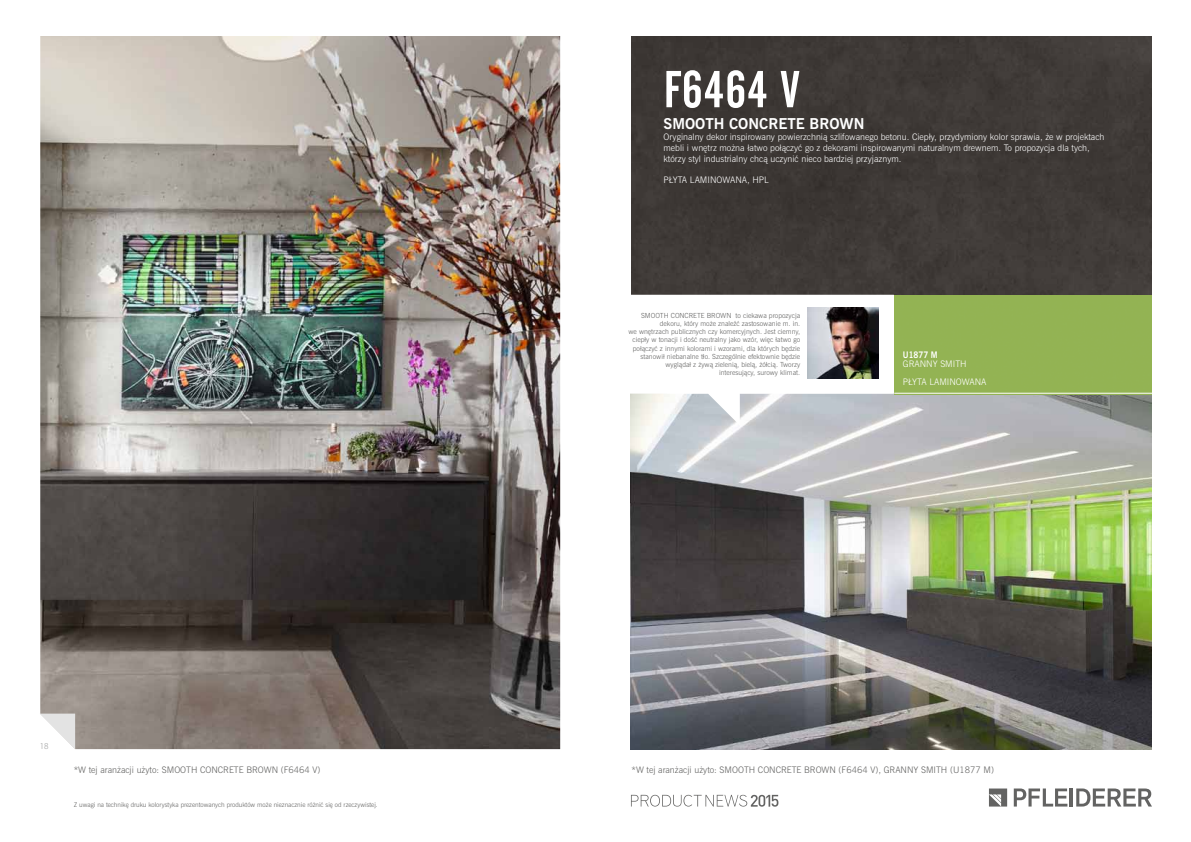
<style>
.page{position:relative;width:1191px;height:842px;background:#fff}
.page>*{position:absolute;margin:0;border:0;box-sizing:border-box;transform-origin:0 0}
.t1{font:51.4px "Alternate Gothic No 2 PL";letter-spacing:.02em;color:#fff}
.t2{font:700 15px "News Gothic PL";color:#fff}
.t3{font:300 9px/10.8px "News Gothic PL";color:#fff}
.t4{font:300 9px "News Gothic PL";color:#636362}
.t5{font:700 9px "News Gothic PL";color:#fff;scale:.9 1}
.t6{font:300 9px "Myriad Pro";color:#919292}
.t7{font:300 7px/8.1px "News Gothic PL";color:#636362;text-align:right}
.t8{font:300 6.5px "News Gothic PL";color:#636362}
</style>
<div class="page">
<img style="left:40px;top:36px;width:520px;height:713px">
<svg style="left:40px;top:714px;width:35px;height:35px"></svg>
<div style="left:631px;top:36px;width:520px;height:258px;background:#3e3936"></div>
<svg style="left:989px;top:788px;width:18px;height:18px"></svg>
<svg style="left:1013px;top:788px;width:54px;height:18px"></svg>
<hr style="left:1069px;top:788px;width:4px;height:18px;background:#636362">
<svg style="left:1076px;top:788px;width:76px;height:18px"></svg>
<svg style="left:631px;top:795px;width:147px;height:12px"></svg>
<img style="left:631px;top:394px;width:520px;height:355px">
<svg style="left:630px;top:307px;width:264px;height:118px"></svg>
<div style="left:894px;top:296px;width:257px;height:97px;background:#93b353"></div>
<img style="left:808px;top:308px;width:70px;height:70px">
<h1 class="t1" style="left:663px;top:61px;width:138px">F6464 V</h1>
<h2 class="t2" style="left:663px;top:115px;width:202px">SMOOTH CONCRETE BROWN</h2>
<p class="t3" style="left:663px;top:131px;width:442px">Oryginalny dekor inspirowany powierzchnià szlifowanego betonu. Ciepły, przydymiony kolor sprawia, ˝e w projektach mebli i wn´trz mo˝na łatwo połàczyç go z dekorami inspirowanymi naturalnym drewnem. To propozycja dla tych, którzy styl industrialny chcà uczyniç nieco bardziej przyjaznym.</p>
<p class="t3" style="left:663px;top:174px;width:107px">PŁYTA LAMINOWANA, HPL</p>
<p class="t7" style="left:628px;top:311px;width:173px">SMOOTH CONCRETE BROWN to ciekawa propozycja dekoru, który mo˝e znaleêç zastosowanie m. in.<br>we wn´trzach publicznych czy komercyjnych. Jest ciemny, ciepły w tonacji i doÊç neutralny jako wzór, wi´c łatwo go połàczyç z innymi kolorami i wzorami, dla których b´dzie stanowił niebanalne tło. Szczególnie efektownie b´dzie wyglàdał z ˝ywà zielenià, bielà, ˝ółcià. Tworzy interesujàcy, surowy klimat.</p>
<p class="t5" style="left:903px;top:349px;width:40px">U1877 M</p>
<p class="t3" style="left:903px;top:354px;width:85px;line-height:18px">GRANNY SMITH<br>PŁYTA LAMINOWANA</p>
<p class="t6" style="left:40px;top:740px;width:10px">18</p>
<p class="t4" style="left:74px;top:764px;width:248px">*W tej aran˝acji u˝yto: SMOOTH CONCRETE BROWN (F6464 V)</p>
<p class="t4" style="left:631px;top:764px;width:364px">*W tej aran˝acji u˝yto: SMOOTH CONCRETE BROWN (F6464 V), GRANNY SMITH (U1877 M)</p>
<p class="t8" style="left:74px;top:800px;width:306px">Z uwagi na technik´ druku kolorystyka prezentowanych produktów mo˝e nieznacznie ró˝niç si´ od rzeczywistej.</p>
</div>
